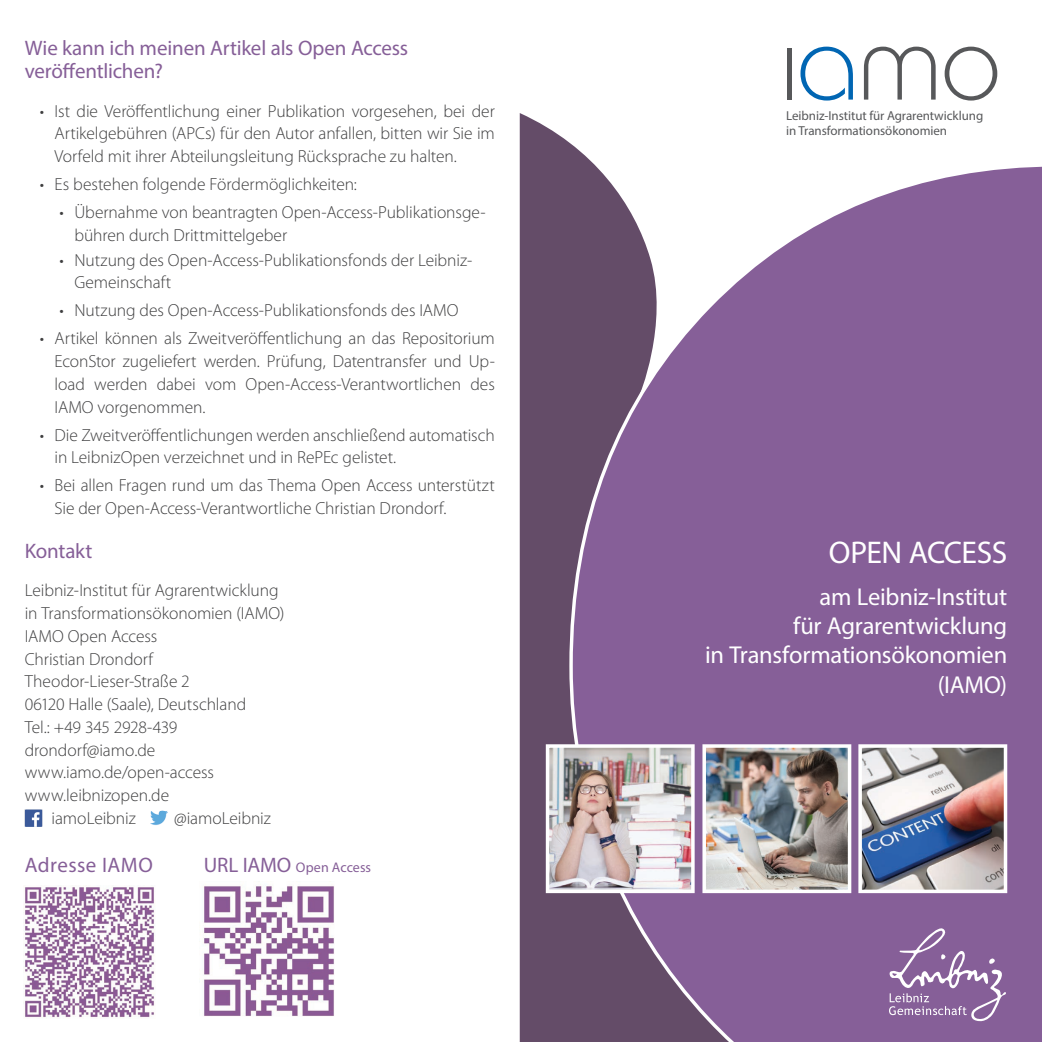
<style>
.page{position:relative;width:1042px;height:1042px;background:#fff}
.page>*{position:absolute;margin:0;border:0;box-sizing:border-box;transform-origin:0 0}
.t1{font:31.5px "Myriad Pro";letter-spacing:-.02em;color:#fff}
.t2{font:24.5px/29.4px "Myriad Pro";letter-spacing:-.01em;color:#fff;text-align:right}
.t3{font:21px/22.8px "Myriad Pro";letter-spacing:-.005em;color:#865f98}
.t4{font:21px "Myriad Pro";letter-spacing:.02em;color:#865f98}
.t5{font:300 17.5px/22.8px "Myriad Pro";letter-spacing:-.005em;color:#3e3e3f}
.t6{font:300 17.5px "Myriad Pro";letter-spacing:-.03em;color:#3e3e3f}
.t7{font:14px "Myriad Pro";letter-spacing:.005em;color:#865f98}
.t8{font:12.95px/15.6px "Myriad Pro";letter-spacing:-.005em;color:#57585a}
.s1{font-size:21px}
</style>
<div class="page">
<div style="left:520px;top:113px;width:73px;height:929px;background:#644c68"></div>
<svg style="left:569px;top:163px;width:473px;height:879px;background:#8c6b9b"></svg>
<img style="left:702px;top:744px;width:149px;height:149px">
<img style="left:858px;top:744px;width:149px;height:149px">
<img style="left:546px;top:744px;width:148px;height:149px">
<div style="left:25px;top:809px;width:17px;height:18px;background:#3b5a9a"></div>
<svg style="left:32px;top:812px;width:8px;height:15px"></svg>
<img style="left:150px;top:811px;width:18px;height:14px">
<svg style="left:888px;top:928px;width:118px;height:93px;background:#9776a6"></svg>
<svg style="left:864px;top:47px;width:133px;height:54px"></svg>
<svg style="left:800px;top:47px;width:53px;height:54px"></svg>
<div style="left:787px;top:48px;width:5px;height:52px;background:#57585a"></div>
<img style="left:24px;top:885px;width:131px;height:133px">
<img style="left:203px;top:884px;width:131px;height:132px">
<p class="t3" style="left:25px;top:37px;width:385px">Wie kann ich meinen Artikel als Open Access veröffentlichen?</p>
<p class="t5" style="left:55px;top:99px;width:442px;text-align:justify;text-indent:-15px">• Ist die Veröffentlichung einer Publikation vorgesehen, bei der Artikelgebühren (APCs) für den Autor anfallen, bitten wir Sie im Vorfeld mit ihrer Abteilungsleitung Rücksprache zu halten.</p>
<p class="t5" style="left:40px;top:173px;width:319px">• Es bestehen folgende Fördermöglichkeiten:</p>
<p class="t5" style="left:74px;top:201px;width:413px;text-indent:-15px">• Übernahme von beantragten Open-Access-Publikationsge&shy;bühren durch Drittmittelgeber</p>
<p class="t5" style="left:74px;top:248px;width:399px;text-indent:-15px">• Nutzung des Open-Access-Publikationsfonds der Leibniz-<br>Gemeinschaft</p>
<p class="t5" style="left:60px;top:299px;width:400px">• Nutzung des Open-Access-Publikationsfonds des IAMO</p>
<p class="t5" style="left:55px;top:327px;width:442px;text-align:justify;text-indent:-15px">• Artikel können als Zweitveröffentlichung an das Repositorium EconStor zugeliefert werden. Prüfung, Datentransfer und Up&shy;load werden dabei vom Open-Access-Verantwortlichen des IAMO vorgenommen.</p>
<p class="t5" style="left:55px;top:423px;width:442px;text-indent:-15px">• Die Zweitveröffentlichungen werden anschließend automatisch in LeibnizOpen verzeichnet und in RePEc gelistet.</p>
<p class="t5" style="left:55px;top:474px;width:442px;text-indent:-15px">• Bei allen Fragen rund um das Thema Open Access unterstützt<br>Sie der Open-Access-Verantwortliche Christian Drondorf.</p>
<p class="t3" style="left:25px;top:539px;width:69px">Kontakt</p>
<p class="t5" style="left:25px;top:579px;width:255px">Leibniz-Institut für Agrarentwicklung</p>
<p class="t5" style="left:25px;top:602px;width:261px">in Transformationsökonomien (IAMO)</p>
<p class="t5" style="left:25px;top:624px;width:134px">IAMO Open Access</p>
<p class="t5" style="left:25px;top:647px;width:130px">Christian Drondorf</p>
<p class="t5" style="left:25px;top:670px;width:167px">Theodor-Lieser-Straße 2</p>
<p class="t5" style="left:25px;top:693px;width:223px">06120 Halle (Saale), Deutschland</p>
<p class="t6" style="left:25px;top:716px;width:154px">Tel.: +49 345 2928-439</p>
<p class="t5" style="left:25px;top:738px;width:132px">drondorf@iamo.de</p>
<p class="t5" style="left:25px;top:761px;width:191px">www.iamo.de/open-access</p>
<p class="t5" style="left:25px;top:784px;width:146px">www.leibnizopen.de</p>
<p class="t5" style="left:52px;top:806px;width:86px">iamoLeibniz</p>
<p class="t5" style="left:174px;top:806px;width:98px">@iamoLeibniz</p>
<p class="t4" style="left:25px;top:852px;width:129px">Adresse IAMO</p>
<p class="t7" style="left:204px;top:858px;width:169px"><span class="s1">URL IAMO</span> Open Access</p>
<p class="t8" style="left:786px;top:107px;width:199px">Leibniz-Institut für Agrarentwicklung in Transformationsökonomien</p>
<h1 class="t1" style="left:829px;top:532px;width:180px">OPEN ACCESS</h1>
<h2 class="t2" style="left:705px;top:581px;width:304px">am Leibniz-Institut<br>für Agrarentwicklung<br>in Transformationsökonomien (IAMO)</h2>
</div>
